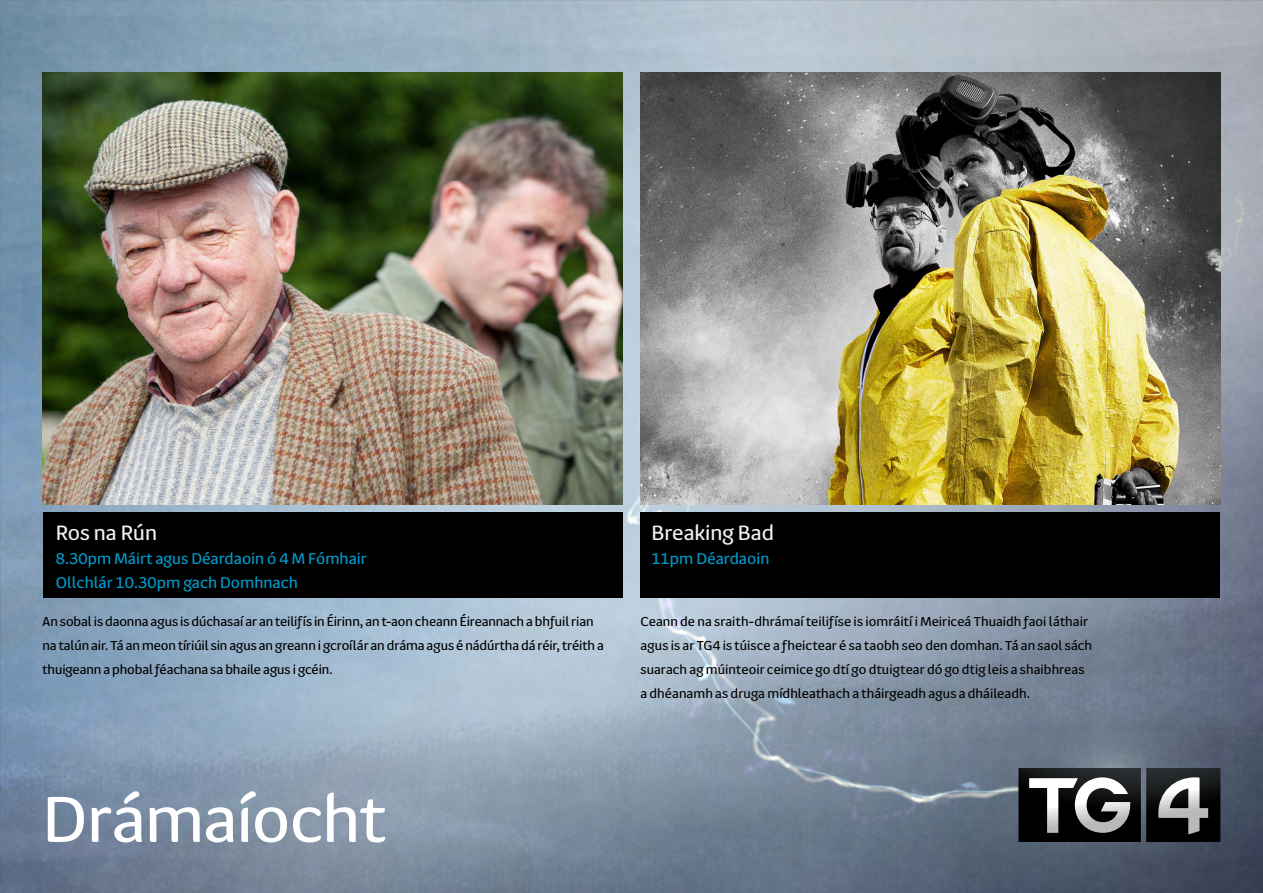
<style>
.page{position:relative;width:1263px;height:893px;background:#fff}
.page>*{position:absolute;margin:0;border:0;box-sizing:border-box;transform-origin:0 0}
.t1{font:75px "TG4";letter-spacing:-.005em;color:#fff}
.t2{font:24px "TG4";letter-spacing:.005em;color:#f1f1f2}
.t3{font:18px/24px "TG4";letter-spacing:.005em;color:#009bcd}
.t4{font:15px/24px "TG4";letter-spacing:.005em;color:#000}
</style>
<div class="page">
<img style="left:0;top:0;width:1263px;height:893px">
<svg style="left:1018px;top:768px;width:202px;height:74px"></svg>
<img style="left:43px;top:72px;width:579px;height:433px">
<img style="left:640px;top:72px;width:580px;height:433px">
<div style="left:43px;top:512px;width:579px;height:85px;background:#000"></div>
<div style="left:640px;top:512px;width:580px;height:85px;background:#000"></div>
<h2 class="t2" style="left:56px;top:516px;width:102px">Ros na Rún</h2>
<p class="t3" style="left:56px;top:546px;width:312px">8.30pm Máirt agus Déardaoin ó 4 M Fómhair<br>Ollchlár 10.30pm gach Domhnach</p>
<p class="t4" style="left:43px;top:609px;width:563px">An sobal is daonna agus is dúchasaí ar an teilifís in Éirinn, an t-aon cheann Éireannach a bhfuil rian na talún air. Tá an meon tíriúil sin agus an greann i gcroílár an dráma agus é nádúrtha dá réir, tréith a thuigeann a phobal féachana sa bhaile agus i gcéin.</p>
<h1 class="t1" style="left:43px;top:765px;width:344px">Drámaíocht</h1>
<h2 class="t2" style="left:651px;top:516px;width:124px">Breaking Bad</h2>
<p class="t3" style="left:651px;top:546px;width:120px">11pm Déardaoin</p>
<p class="t4" style="left:640px;top:609px;width:453px">Ceann de na sraith-dhrámaí teilifíse is iomráití i Meiriceá Thuaidh faoi láthair agus is ar TG4 is túisce a fheictear é sa taobh seo den domhan. Tá an saol sách suarach ag múinteoir ceimice go dtí go dtuigtear dó go dtig leis a shaibhreas a dhéanamh as druga mídhleathach a tháirgeadh agus a dháileadh.</p>
</div>
